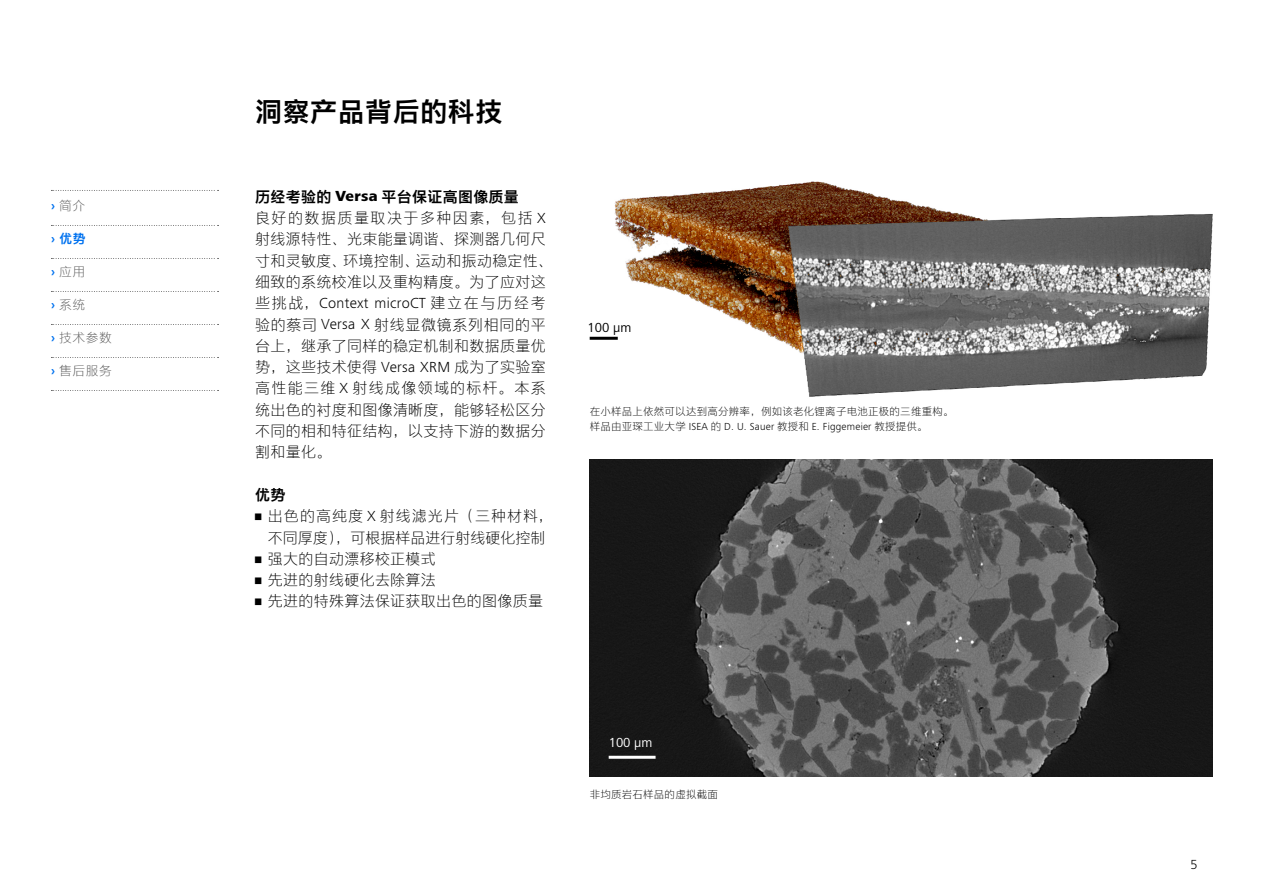
<style>
.page{position:relative;width:1263px;height:893px;background:#fff}
.page>*{position:absolute;margin:0;border:0;box-sizing:border-box;transform-origin:0 0}
.t1{font:27px "M Ying Hei PRC W7";letter-spacing:.02em;color:#000}
.t2{font:15px/21.3px "M Ying Hei PRC W3";letter-spacing:.02em;color:#000}
.t3{font:15px/21.3px "M Ying Hei PRC W3";color:#000;text-align:center}
.t4{font:300 15px "ZEISS Frutiger Next W1 G";letter-spacing:.02em;color:#000}
.t5{font:15px "M Ying Hei PRC W7";letter-spacing:.02em;color:#000}
.t6{font:13.5px "ZEISS Frutiger Next W1 G";color:#fff}
.t7{font:13.5px "ZEISS Frutiger Next W1 G";color:#000}
.t8{font:300 13.5px "ZEISS Frutiger Next W1 G";color:#000}
.t9{font:12.75px "M Ying Hei PRC W3";letter-spacing:.04em;color:#595959}
.t10{font:12.75px "M Ying Hei PRC W7";color:#0072ef}
.t11{font:10.5px "M Ying Hei PRC W3";letter-spacing:.02em;color:#000}
.t12{font:300 10.5px "ZEISS Frutiger Next W1 G";letter-spacing:.02em;color:#000}
.s1{font-family:"ZEISS Frutiger Next W1 G";font-weight:700;color:#0072ef}
.s2{font-family:"ZEISS Frutiger Next W1 G";font-weight:700}
.s3{font-family:"ZEISS Frutiger Next W1 G";font-weight:800}
.s4{font-family:"ZEISS Frutiger Next W1 G";font-weight:300}
.s5{font-family:"M Ying Hei PRC W3";font-weight:400}
</style>
<div class="page">
<svg style="left:51px;top:190px;width:168px;height:1px"></svg>
<svg style="left:51px;top:225px;width:168px;height:1px"></svg>
<svg style="left:51px;top:258px;width:168px;height:1px"></svg>
<svg style="left:51px;top:291px;width:168px;height:1px"></svg>
<svg style="left:51px;top:324px;width:168px;height:1px"></svg>
<svg style="left:51px;top:357px;width:168px;height:1px"></svg>
<svg style="left:51px;top:390px;width:168px;height:1px"></svg>
<img style="left:590px;top:181px;width:622px;height:216px">
<img style="left:590px;top:459px;width:622px;height:317px">
<hr style="left:609px;top:756px;width:47px;height:3px;background:#fff">
<hr style="left:590px;top:337px;width:28px;height:3px;background:#000">
<p class="t9" style="left:51px;top:198px;width:36px"><span class="s1">›</span> 简介</p>
<p class="t10" style="left:51px;top:231px;width:36px"><span class="s2">›</span> 优势</p>
<p class="t9" style="left:51px;top:264px;width:36px"><span class="s1">›</span> 应用</p>
<p class="t9" style="left:51px;top:297px;width:36px"><span class="s1">›</span> 系统</p>
<p class="t9" style="left:51px;top:330px;width:62px"><span class="s1">›</span> 技术参数</p>
<p class="t9" style="left:51px;top:363px;width:62px"><span class="s1">›</span> 售后服务</p>
<h1 class="t1" style="left:255px;top:95px;width:249px">洞察产品背后的科技</h1>
<p class="t5" style="left:255px;top:187px;width:265px">历经考验的 <span class="s3">Versa</span> 平台保证高图像质量</p>
<p class="t2" style="left:255px;top:207px;width:300px">良好的数据质量取决于多种因素，包括 <span class="s4">X</span>射线源特性、光束能量调谐、探测器几何尺寸和灵敏度、环境控制、运动和振动稳定性、细致的系统校准以及重构精度。为了应对这</p>
<p class="t4" style="left:255px;top:293px;width:292px"><span class="s5">些挑战，</span>Context microCT <span class="s5">建立在与历经考</span></p>
<p class="t2" style="left:255px;top:313px;width:292px;text-align:justify">验的蔡司 <span class="s4">Versa X</span> 射线显微镜系列相同的平台上，继承了同样的稳定机制和数据质量优势，这些技术使得 <span class="s4">Versa XRM</span> 成为了实验室高性能三维 <span class="s4">X</span> 射线成像领域的标杆。本系统出色的衬度和图像清晰度，能够轻松区分不同的相和特征结构，以支持下游的数据分割和量化。</p>
<p class="t5" style="left:255px;top:485px;width:32px">优势</p>
<p class="t3" style="left:255px;top:505px;width:300px"><span class="s4">•</span> 出色的高纯度 <span class="s4">X</span> 射线滤光片（三种材料，不同厚度），可根据样品进行射线硬化控制</p>
<p class="t2" style="left:255px;top:548px;width:182px"><span class="s4">•</span> 强大的自动漂移校正模式</p>
<p class="t2" style="left:255px;top:569px;width:182px"><span class="s4">•</span> 先进的射线硬化去除算法</p>
<p class="t2" style="left:255px;top:590px;width:289px"><span class="s4">•</span> 先进的特殊算法保证获取出色的图像质量</p>
<p class="t7" style="left:587px;top:318px;width:45px">100 µm</p>
<p class="t11" style="left:590px;top:405px;width:365px">在小样品上依然可以达到高分辨率，例如该老化锂离子电池正极的三维重构。</p>
<p class="t12" style="left:590px;top:419px;width:340px"><span class="s5">样品由亚琛工业大学</span> ISEA <span class="s5">的</span> D. U. Sauer <span class="s5">教授和</span> E. Figgemeier <span class="s5">教授提供。</span></p>
<p class="t6" style="left:609px;top:733px;width:45px">100 µm</p>
<p class="t11" style="left:590px;top:788px;width:130px">非均质岩石样品的虚拟截面</p>
<p class="t8" style="left:1190px;top:855px;width:9px">5</p>
</div>
